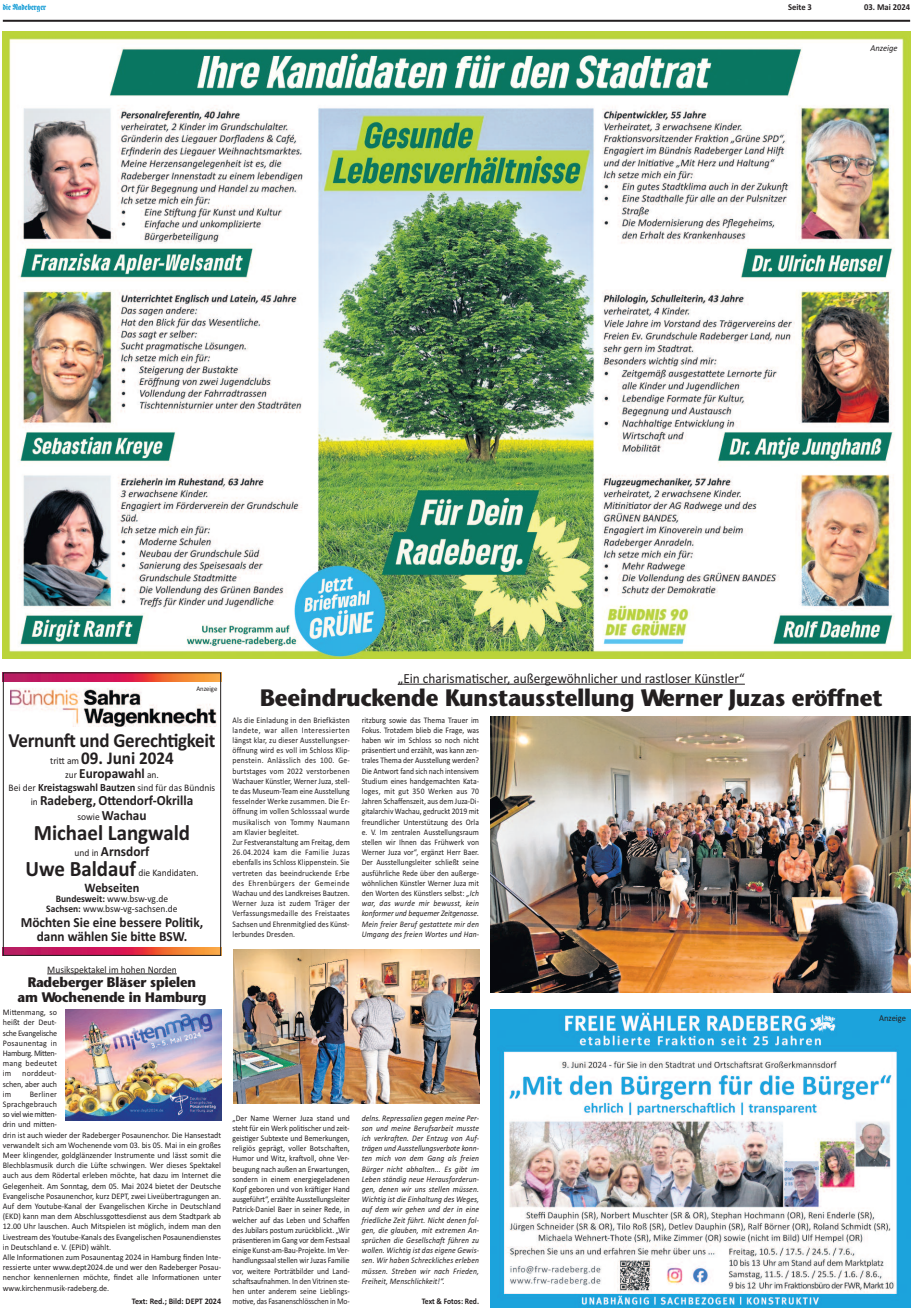
<style>
.page{position:relative;width:913px;height:1310px;background:#fff}
.page>*{position:absolute;margin:0;border:0;box-sizing:border-box;transform-origin:0 0}
.t1{font:700 24px "Stone Sans";color:#231f20;scale:.95 1}
.t2{font:700 22px "Calibri";color:#231f20;scale:.95 1}
.t3{font:700 20px "Calibri";letter-spacing:-.015em;color:#231f20;scale:.95 1}
.t4{font:700 18px "Calibri";color:#231f20;scale:.95 1}
.t5{font:700 14px/14.8px "Calibri";color:#231f20;text-align:center;scale:.95 1}
.t6{font:14px "Calibri";color:#231f20;scale:.95 1}
.t7{font:700 14px/14.8px "Stone Sans";color:#231f20;text-align:center;scale:.95 1}
.t8{font:700 13px "Calibri";color:#231f20;scale:.95 1}
.t9{font:10px/10px "Calibri";color:#231f20;text-align:center;scale:.95 1}
.t10{font:700 9px "Calibri";color:#231f20;scale:.95 1}
.t11{font:9px "Fette Fra D";color:#0094d2;scale:.8 1}
.t12{font:italic 9px "Calibri";color:#231f20;scale:.95 1}
.t13{font:9px "Calibri";color:#231f20;scale:.95 1}
.t14{font:8.5px/10.2px "Calibri";color:#231f20;text-align:justify;scale:.9 1}
.t15{font:8.5px/10.2px "Calibri";color:#231f20;text-align:justify;scale:.95 1}
.t16{font:italic 8.5px/10.2px "Calibri";letter-spacing:.015em;color:#231f20;text-align:justify;scale:.9 1}
.t17{font:700 8.5px "Calibri";color:#231f20;scale:.95 1}
.t18{font:700 8.5px "Calibri";color:#231f20;scale:.9 1}
.t19{font:7px "Calibri";color:#231f20;scale:.95 1}
.s1{font-weight:400;font-size:10px}
.s2{font-weight:700;font-size:11px}
.s3{font-weight:700;font-size:22px}
.s4{font-weight:700}
.s5{font-style:italic}
</style>
<div class="page">
<hr style="left:3px;top:20px;width:907px;height:2px;background:#231f20">
<img style="left:3px;top:32px;width:907px;height:626px">
<img style="left:5px;top:674px;width:214px;height:7px">
<img style="left:5px;top:947px;width:214px;height:7px">
<img style="left:11px;top:688px;width:205px;height:39px">
<div style="left:3px;top:672px;width:218px;height:284px;border:1px solid #231f20"></div>
<hr style="left:398px;top:684px;width:347px;height:1px;background:#231f20">
<img style="left:490px;top:716px;width:420px;height:276px">
<img style="left:233px;top:949px;width:246px;height:154px">
<img style="left:490px;top:1009px;width:420px;height:298px">
<hr style="left:47px;top:973px;width:130px;height:1px;background:#231f20">
<img style="left:65px;top:1009px;width:156px;height:111px">
<p class="t11" style="left:3px;top:1px;width:56px">die Radeberger</p>
<p class="t10" style="left:788px;top:1px;width:27px">Seite 3</p>
<p class="t10" style="left:864px;top:1px;width:50px">03. Mai 2024</p>
<p class="t12" style="left:870px;top:43px;width:30px">Anzeige</p>
<p class="t19" style="left:196px;top:684px;width:24px">Anzeige</p>
<h3 class="t3" style="left:8px;top:728px;width:219px">Vernunft und Gerechtigkeit</h3>
<h3 class="t4" style="left:50px;top:747px;width:132px"><span class="s1">tritt am</span> 09. Juni 2024</h3>
<h3 class="t5" style="left:65px;top:765px;width:100px"><span class="s1">zur</span> Europawahl <span class="s1">an.</span></h3>
<p class="t9" style="left:9px;top:782px;width:219px">Bei der <span class="s2">Kreistagswahl Bautzen</span> sind für das Bündnis</p>
<h3 class="t5" style="left:31px;top:793px;width:173px"><span class="s1">in</span> Radeberg, Ottendorf-Okrilla <span class="s1">sowie</span> Wachau</h3>
<h2 class="t2" style="left:34px;top:819px;width:166px">Michael Langwald</h2>
<h3 class="t5" style="left:75px;top:843px;width:80px"><span class="s1">und in</span> Arnsdorf</h3>
<p class="t9" style="left:25px;top:868px;width:184px"><span class="s3">Uwe Baldauf</span> die Kandidaten.</p>
<h3 class="t8" style="left:85px;top:880px;width:59px">Webseiten</h3>
<p class="t9" style="left:46px;top:894px;width:140px"><span class="s4">Bundesweit:</span> www.bsw-vg.de<br><span class="s4">Sachsen:</span> www.bsw-vg-sachsen.de</p>
<h3 class="t5" style="left:21px;top:915px;width:193px;line-height:13.8px">Möchten Sie eine bessere Politik, dann wählen Sie bitte BSW.</h3>
<p class="t9" style="left:47px;top:964px;width:138px">Musikspektakel im hohen Norden</p>
<h3 class="t7" style="left:18px;top:975px;width:200px">Radeberger Bläser spielen am Wochenende in Hamburg</h3>
<p class="t15" style="left:3px;top:1007px;width:59px">Mittenmang, so heißt der Deut&shy;sche Evangelische Posaunentag in Hamburg. Mitten&shy;mang bedeutet im</p>
<p class="t15" style="left:3px;top:1068px;width:59px;text-indent:19px">norddeut&shy;schen, aber auch im</p>
<p class="t15" style="left:3px;top:1088px;width:231px;text-align:left;text-indent:27px">Berliner<br>Sprachgebrauch<br>so viel wie mitten-<br>drin und mitten-<br>drin ist auch wieder der Radeberger Posaunenchor. Die Hansestadt verwandelt sich am Wochenende vom 03. bis 05. Mai in ein großes Meer klingender, goldglänzender Instrumente und lässt somit die Blechblasmusik durch die Lüfte schwingen. Wer dieses Spektakel auch aus dem Rödertal erleben möchte, hat dazu im Internet die Gelegenheit. Am Sonntag, dem 05. Mai 2024 bietet der Deutsche Evangelische Posaunenchor, kurz DEPT, zwei Liveübertragungen an.<br>Auf dem Youtube-Kanal der Evangelischen Kirche in Deutschland (EKD) kann man dem Abschlussgottesdienst aus dem Stadtpark ab 12.00 Uhr lauschen. Auch Mitspielen ist möglich, indem man den Livestream des Youtube-Kanals des Evangelischen Posaunendienstes in Deutschland e. V. (EPiD) wählt.<br>Alle Informationen zum Posaunentag 2024 in Hamburg finden Inte&shy;ressierte unter www.dept2024.de und wer den Radeberger Posau&shy;nenchor kennenlernen möchte, findet alle Informationen unter www.kirchenmusik-radeberg.de.</p>
<p class="t17" style="left:132px;top:1296px;width:95px">Text: Red.; Bild: DEPT 2024</p>
<h3 class="t6" style="left:398px;top:669px;width:367px">„Ein charismatischer, außergewöhnlicher und rastloser Künstler“</h3>
<h1 class="t1" style="left:260px;top:684px;width:657px">Beeindruckende Kunstausstellung Werner Juzas eröffnet</h1>
<p class="t14" style="left:232px;top:714px;width:132px;text-align:left">Als die Einladung in den Briefkästen landete, war allen Interessierten längst klar, zu dieser Ausstellungser&shy;öffnung wird es voll im Schloss Klip&shy;penstein. Anlässlich des 100. Ge&shy;burtstages vom 2022 verstorbenen Wachauer Künstler, Werner Juza, stell&shy;te das Museum-Team eine Ausstellung fesselnder Werke zusammen. Die Er&shy;öffnung im vollen Schlosssaal wurde musikalisch von Tommy Naumann am Klavier begleitet.<br>Zur Festveranstaltung am Freitag, dem 26.04.2024 kam die Familie Juzas ebenfalls ins Schloss Klippenstein. Sie vertreten das beeindruckende Erbe des Ehrenbürgers der Gemeinde Wachau und des Landkreises Bautzen.<br>Werner Juza ist zudem Träger der Verfassungsmedaille des Freistaates Sachsen und Ehrenmitglied des Künst&shy;lerbundes Dresden.</p>
<p class="t14" style="left:362px;top:714px;width:132px">ritzburg sowie das Thema Trauer im Fokus. Trotzdem blieb die Frage, was haben wir im Schloss so noch nicht präsentiert und erzählt, was kann zen&shy;trales Thema der Ausstellung werden?<br>Die Antwort fand sich nach intensivem Studium eines handgemachten Kata&shy;loges, mit gut 350 Werken aus 70<br>Jahren Schaffenszeit, aus dem Juza-Di&shy;gitalarchiv Wachau, gedruckt 2019 mit freundlicher Unterstützung des Orla e. V. Im zentralen Ausstellungsraum stellen wir Ihnen das Frühwerk von Werner Juza vor“, ergänzt Herr Baer.<br>Der Ausstellungsleiter schließt seine ausführliche Rede über den außerge&shy;wöhnlichen Künstler Werner Juza mit den Worten des Künstlers selbst: <span class="s5">„Ich war, das wurde mir bewusst, kein konformer und bequemer Zeitgenosse.<br>Mein freier Beruf gestattete mir den Umgang des freien Wortes und Han-</span></p>
<p class="t14" style="left:232px;top:1112px;width:132px">„Der Name Werner Juza stand und steht für ein Werk politischer und zeit&shy;geistiger Subtexte und Bemerkungen, religiös geprägt, voller Botschaften, Humor und Witz, kraftvoll, ohne Ver&shy;beugung nach außen an Erwartungen, sondern in einem energiegeladenen Kopf geboren und von kräftiger Hand ausgeführt“, erzählte Ausstellungsleiter Patrick-Daniel Baer in seiner Rede, in welcher auf das Leben und Schaffen des Jubilars postum zurückblickt. „Wir präsentieren im Gang vor dem Festsaal einige Kunst-am-Bau-Projekte. Im Ver&shy;handlungssaal stellen wir Juzas Familie vor, weitere Porträtbilder und Land&shy;schaftsaufnahmen. In den Vitrinen ste&shy;hen unter anderem seine Lieblings&shy;motive, das Fasanenschlösschen in Mo-</p>
<p class="t16" style="left:362px;top:1112px;width:132px">delns. Repressalien gegen meine Per&shy;son und meine Berufsarbeit musste ich verkraften. Der Entzug von Auf&shy;trägen und Ausstellungsverbote konn&shy;ten mich von dem Gang als freien Bürger nicht abhalten... Es gibt im Leben ständig neue Herausforderun&shy;gen, denen wir uns stellen müssen.<br>Wichtig ist die Einhaltung des Weges, auf dem wir gehen und der in eine friedliche Zeit führt. Nicht denen fol&shy;gen, die glauben, mit extremen An&shy;sprüchen die Gesellschaft führen zu wollen. Wichtig ist das eigene Gewis&shy;sen. Wir haben Schreckliches erleben müssen. Streben wir nach Frieden, Freiheit, Menschlichkeit!“.</p>
<p class="t18" style="left:422px;top:1296px;width:65px">Text &amp; Fotos: Red.</p>
<p class="t13" style="left:879px;top:1012px;width:30px">Anzeige</p>
</div>
